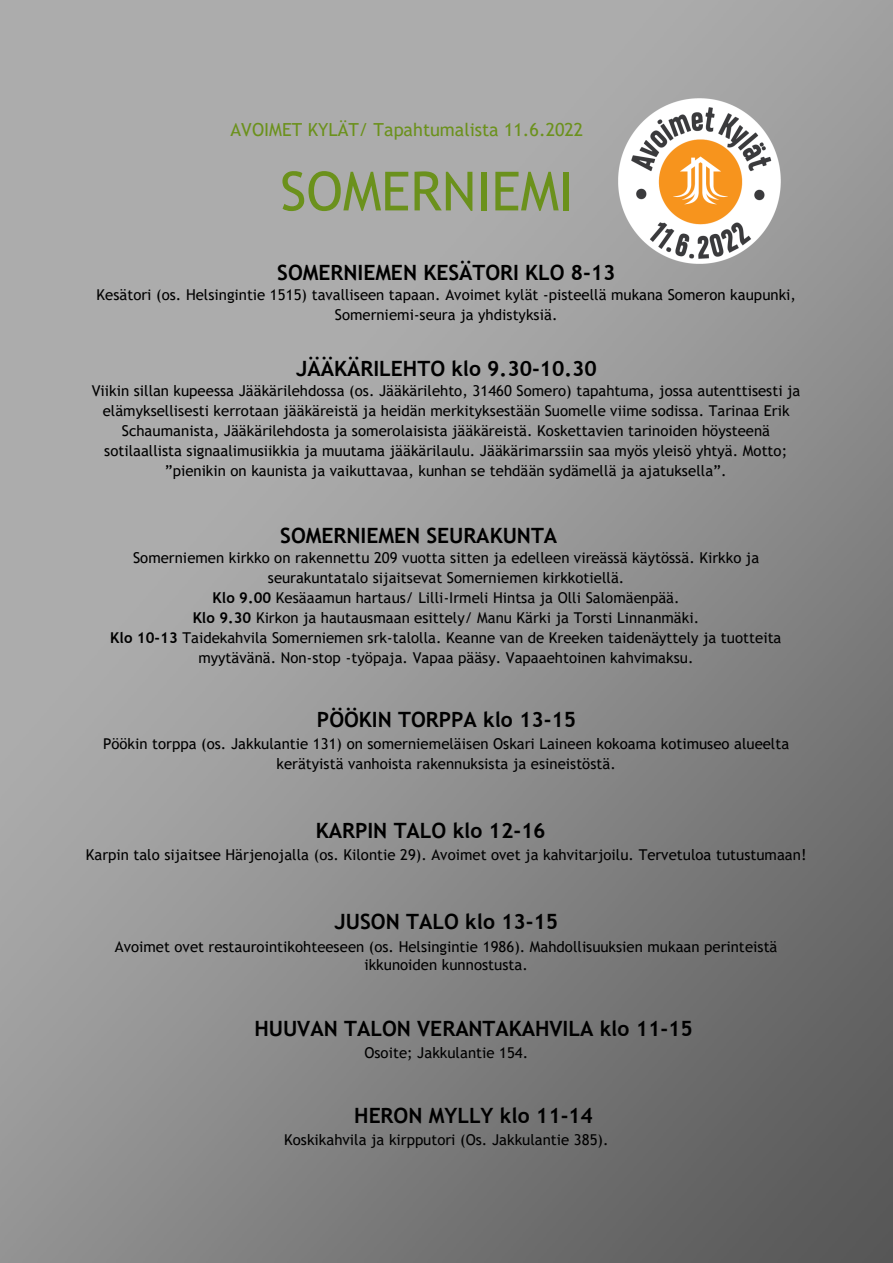
<style>
.page{position:relative;width:893px;height:1263px;background:#fff}
.page>*{position:absolute;margin:0;border:0;box-sizing:border-box;transform-origin:0 0}
.t1{font:54px "Trebuchet MS";color:#6b911c}
.t2{font:700 21px "Trebuchet MS";color:#000}
.t3{font:18px "Trebuchet MS";color:#6b911c}
.t4{font:15px/20px "Trebuchet MS";color:#000;text-align:center}
.s1{font-weight:700}
</style>
<div class="page">
<img style="left:0;top:0;width:893px;height:1263px">
<img style="left:619px;top:99px;width:162px;height:165px">
<p class="t3" style="left:231px;top:118px;width:354px">AVOIMET KYLÄT/ Tapahtumalista 11.6.2022</p>
<h1 class="t1" style="left:280px;top:157px;width:295px">SOMERNIEMI</h1>
<h2 class="t2" style="left:277px;top:259px;width:340px">SOMERNIEMEN KESÄTORI KLO 8-13</h2>
<p class="t4" style="left:97px;top:285px;width:701px">Kesätori (os. Helsingintie 1515) tavalliseen tapaan. Avoimet kylät -pisteellä mukana Someron kaupunki,<br>Somerniemi-seura ja yhdistyksiä.</p>
<h2 class="t2" style="left:296px;top:355px;width:302px">JÄÄKÄRILEHTO klo 9.30-10.30</h2>
<p class="t4" style="left:92px;top:381px;width:710px">Viikin sillan kupeessa Jääkärilehdossa (os. Jääkärilehto, 31460 Somero) tapahtuma, jossa autenttisesti ja elämyksellisesti kerrotaan jääkäreistä ja heidän merkityksestään Suomelle viime sodissa. Tarinaa Erik Schaumanista, Jääkärilehdosta ja somerolaisista jääkäreistä. Koskettavien tarinoiden höysteenä sotilaallista signaalimusiikkia ja muutama jääkärilaulu. Jääkärimarssiin saa myös yleisö yhtyä. Motto; ”pienikin on kaunista ja vaikuttavaa, kunhan se tehdään sydämellä ja ajatuksella”.</p>
<h2 class="t2" style="left:280px;top:522px;width:278px">SOMERNIEMEN SEURAKUNTA</h2>
<p class="t4" style="left:110px;top:548px;width:673px">Somerniemen kirkko on rakennettu 209 vuotta sitten ja edelleen vireässä käytössä. Kirkko ja seurakuntatalo sijaitsevat Somerniemen kirkkotiellä.<br><span class="s1">Klo 9.00</span> Kesäaamun hartaus/ Lilli-Irmeli Hintsa ja Olli Salomäenpää.<br><span class="s1">Klo 9.30</span> Kirkon ja hautausmaan esittely/ Manu Kärki ja Torsti Linnanmäki.<br><span class="s1">Klo 10-13</span> Taidekahvila Somerniemen srk-talolla. Keanne van de Kreeken taidenäyttely ja tuotteita myytävänä. Non-stop -työpaja. Vapaa pääsy. Vapaaehtoinen kahvimaksu.</p>
<h2 class="t2" style="left:317px;top:706px;width:261px">PÖÖKIN TORPPA klo 13-15</h2>
<p class="t4" style="left:103px;top:734px;width:688px">Pöökin torppa (os. Jakkulantie 131) on somerniemeläisen Oskari Laineen kokoama kotimuseo alueelta kerätyistä vanhoista rakennuksista ja esineistöstä.</p>
<h2 class="t2" style="left:316px;top:818px;width:231px">KARPIN TALO klo 12-16</h2>
<p class="t4" style="left:86px;top:845px;width:722px">Karpin talo sijaitsee Härjenojalla (os. Kilontie 29). Avoimet ovet ja kahvitarjoilu. Tervetuloa tutustumaan!</p>
<h2 class="t2" style="left:335px;top:909px;width:225px">JUSON TALO klo 13-15</h2>
<p class="t4" style="left:115px;top:937px;width:664px;line-height:18.8px">Avoimet ovet restaurointikohteeseen (os. Helsingintie 1986). Mahdollisuuksien mukaan perinteistä ikkunoiden kunnostusta.</p>
<h2 class="t2" style="left:254px;top:1015px;width:440px">HUUVAN TALON VERANTAKAHVILA klo 11-15</h2>
<p class="t4" style="left:364px;top:1042px;width:165px">Osoite; Jakkulantie 154.</p>
<h2 class="t2" style="left:354px;top:1102px;width:240px">HERON MYLLY klo 11-14</h2>
<p class="t4" style="left:284px;top:1130px;width:326px">Koskikahvila ja kirpputori (Os. Jakkulantie 385).</p>
</div>
